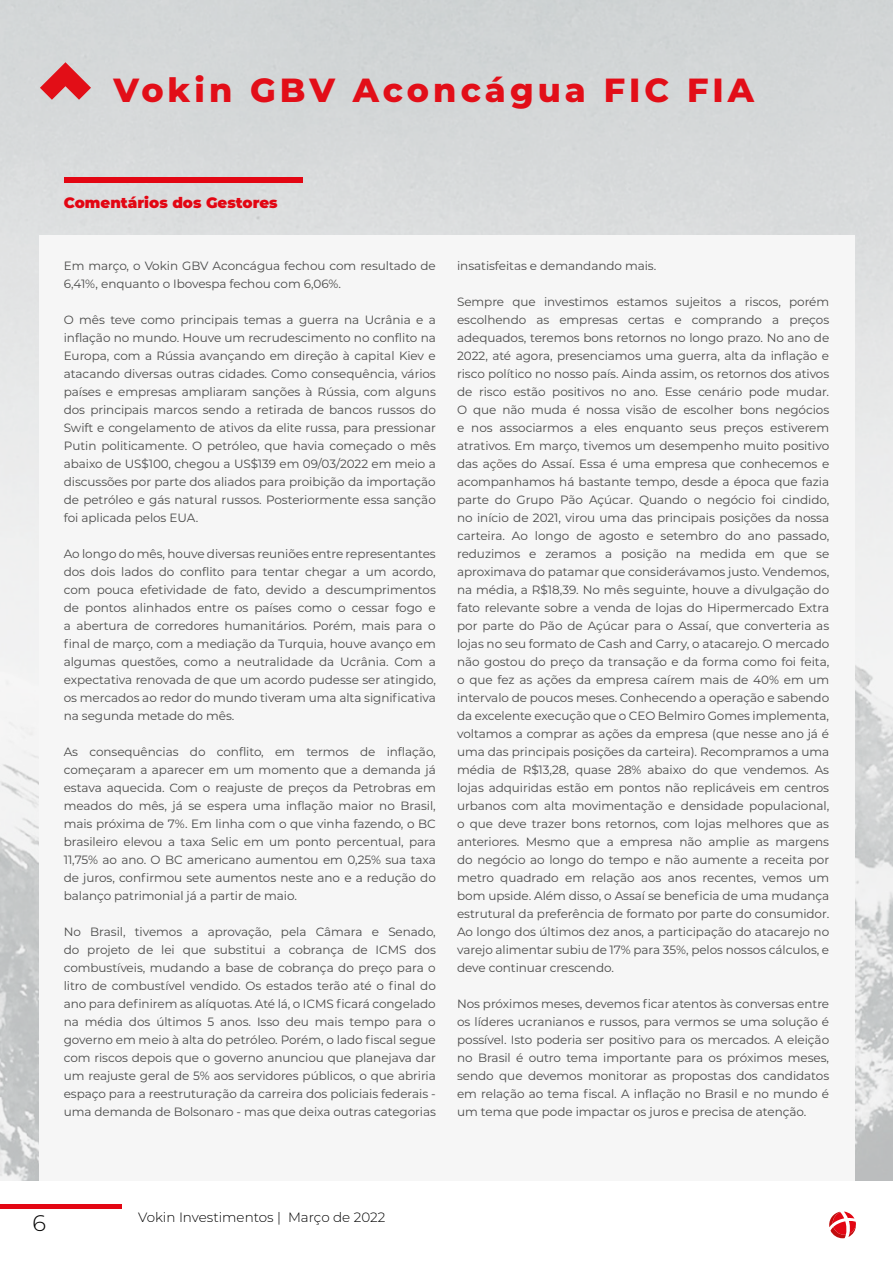
<style>
.page{position:relative;width:893px;height:1263px;background:#fff}
.page>*{position:absolute;margin:0;border:0;box-sizing:border-box;transform-origin:0 0}
.t1{font:800 33.45px "Montserrat";letter-spacing:.12em;color:#e20e18}
.t2{font:300 22.5px "Montserrat";color:#000}
.t3{font:900 15px "Montserrat";color:#e30613}
.t4{font:300 13.5px "Montserrat";color:#000}
.t5{font:12px/18px "Montserrat";letter-spacing:-.005em;color:#4a4a49;text-align:justify}
</style>
<div class="page">
<div style="left:0;top:1204px;width:121px;height:5px;background:#e30613"></div>
<svg style="left:829px;top:1211px;width:27px;height:27px"></svg>
<img style="left:0;top:0;width:893px;height:1180px">
<svg style="left:40px;top:62px;width:51px;height:38px;background:#da757a"></svg>
<div style="left:39px;top:235px;width:815px;height:945px;background:#f6f6f6"></div>
<div style="left:65px;top:177px;width:238px;height:6px;background:#e30613"></div>
<h1 class="t1" style="left:114px;top:65px;width:642px">Vokin GBV Aconcágua FIC FIA</h1>
<p class="t3" style="left:64px;top:191px;width:215px">Comentários dos Gestores</p>
<p class="t5" style="left:64px;top:256px;width:374px">Em março, o Vokin GBV Aconcágua fechou com resultado de<br>6,41%, enquanto o Ibovespa fechou com 6,06%.</p>
<p class="t5" style="left:64px;top:310px;width:374px">O mês teve como principais temas a guerra na Ucrânia e a inflação no mundo. Houve um recrudescimento no conflito na Europa, com a Rússia avançando em direção à capital Kiev e atacando diversas outras cidades. Como consequência, vários países e empresas ampliaram sanções à Rússia, com alguns dos principais marcos sendo a retirada de bancos russos do Swift e congelamento de ativos da elite russa, para pressionar Putin politicamente. O petróleo, que havia começado o mês abaixo de US$100, chegou a US$139 em 09/03/2022 em meio a discussões por parte dos aliados para proibição da importação de petróleo e gás natural russos. Posteriormente essa sanção foi aplicada pelos EUA.</p>
<p class="t5" style="left:64px;top:544px;width:374px">Ao longo do mês, houve diversas reuniões entre representantes dos dois lados do conflito para tentar chegar a um acordo, com pouca efetividade de fato, devido a descumprimentos de pontos alinhados entre os países como o cessar fogo e a abertura de corredores humanitários. Porém, mais para o final de março, com a mediação da Turquia, houve avanço em algumas questões, como a neutralidade da Ucrânia. Com a expectativa renovada de que um acordo pudesse ser atingido, os mercados ao redor do mundo tiveram uma alta significativa na segunda metade do mês.</p>
<p class="t5" style="left:64px;top:742px;width:374px">As consequências do conflito, em termos de inflação, começaram a aparecer em um momento que a demanda já estava aquecida. Com o reajuste de preços da Petrobras em meados do mês, já se espera uma inflação maior no Brasil, mais próxima de 7%. Em linha com o que vinha fazendo, o BC brasileiro elevou a taxa Selic em um ponto percentual, para 11,75% ao ano. O BC americano aumentou em 0,25% sua taxa de juros, confirmou sete aumentos neste ano e a redução do balanço patrimonial já a partir de maio.</p>
<p class="t5" style="left:64px;top:922px;width:374px">No Brasil, tivemos a aprovação, pela Câmara e Senado, do projeto de lei que substitui a cobrança de ICMS dos combustíveis, mudando a base de cobrança do preço para o litro de combustível vendido. Os estados terão até o final do ano para definirem as alíquotas. Até lá, o ICMS ficará congelado na média dos últimos 5 anos. Isso deu mais tempo para o governo em meio à alta do petróleo. Porém, o lado fiscal segue com riscos depois que o governo anunciou que planejava dar um reajuste geral de 5% aos servidores públicos, o que abriria espaço para a reestruturação da carreira dos policiais federais - uma demanda de Bolsonaro - mas que deixa outras categorias</p>
<p class="t5" style="left:457px;top:256px;width:201px">insatisfeitas e demandando mais.</p>
<p class="t5" style="left:457px;top:292px;width:374px">Sempre que investimos estamos sujeitos a riscos, porém escolhendo as empresas certas e comprando a preços adequados, teremos bons retornos no longo prazo. No ano de 2022, até agora, presenciamos uma guerra, alta da inflação e risco político no nosso país. Ainda assim, os retornos dos ativos de risco estão positivos no ano. Esse cenário pode mudar.<br>O que não muda é nossa visão de escolher bons negócios e nos associarmos a eles enquanto seus preços estiverem atrativos. Em março, tivemos um desempenho muito positivo das ações do Assaí. Essa é uma empresa que conhecemos e acompanhamos há bastante tempo, desde a época que fazia parte do Grupo Pão Açúcar. Quando o negócio foi cindido, no início de 2021, virou uma das principais posições da nossa carteira. Ao longo de agosto e setembro do ano passado, reduzimos e zeramos a posição na medida em que se aproximava do patamar que considerávamos justo. Vendemos, na média, a R$18,39. No mês seguinte, houve a divulgação do fato relevante sobre a venda de lojas do Hipermercado Extra por parte do Pão de Açúcar para o Assaí, que converteria as lojas no seu formato de Cash and Carry, o atacarejo. O mercado não gostou do preço da transação e da forma como foi feita, o que fez as ações da empresa caírem mais de 40% em um intervalo de poucos meses. Conhecendo a operação e sabendo da excelente execução que o CEO Belmiro Gomes implementa, voltamos a comprar as ações da empresa (que nesse ano já é uma das principais posições da carteira). Recompramos a uma média de R$13,28, quase 28% abaixo do que vendemos. As lojas adquiridas estão em pontos não replicáveis em centros urbanos com alta movimentação e densidade populacional, o que deve trazer bons retornos, com lojas melhores que as anteriores. Mesmo que a empresa não amplie as margens do negócio ao longo do tempo e não aumente a receita por metro quadrado em relação aos anos recentes, vemos um bom upside. Além disso, o Assaí se beneficia de uma mudança estrutural da preferência de formato por parte do consumidor.<br>Ao longo dos últimos dez anos, a participação do atacarejo no varejo alimentar subiu de 17% para 35%, pelos nossos cálculos, e deve continuar crescendo.</p>
<p class="t5" style="left:457px;top:994px;width:374px">Nos próximos meses, devemos ficar atentos às conversas entre os líderes ucranianos e russos, para vermos se uma solução é possível. Isto poderia ser positivo para os mercados. A eleição no Brasil é outro tema importante para os próximos meses, sendo que devemos monitorar as propostas dos candidatos em relação ao tema fiscal. A inflação no Brasil e no mundo é um tema que pode impactar os juros e precisa de atenção.</p>
<h2 class="t2" style="left:32px;top:1207px;width:15px">6</h2>
<p class="t4" style="left:138px;top:1208px;width:249px">Vokin Investimentos | Março de 2022</p>
</div>
